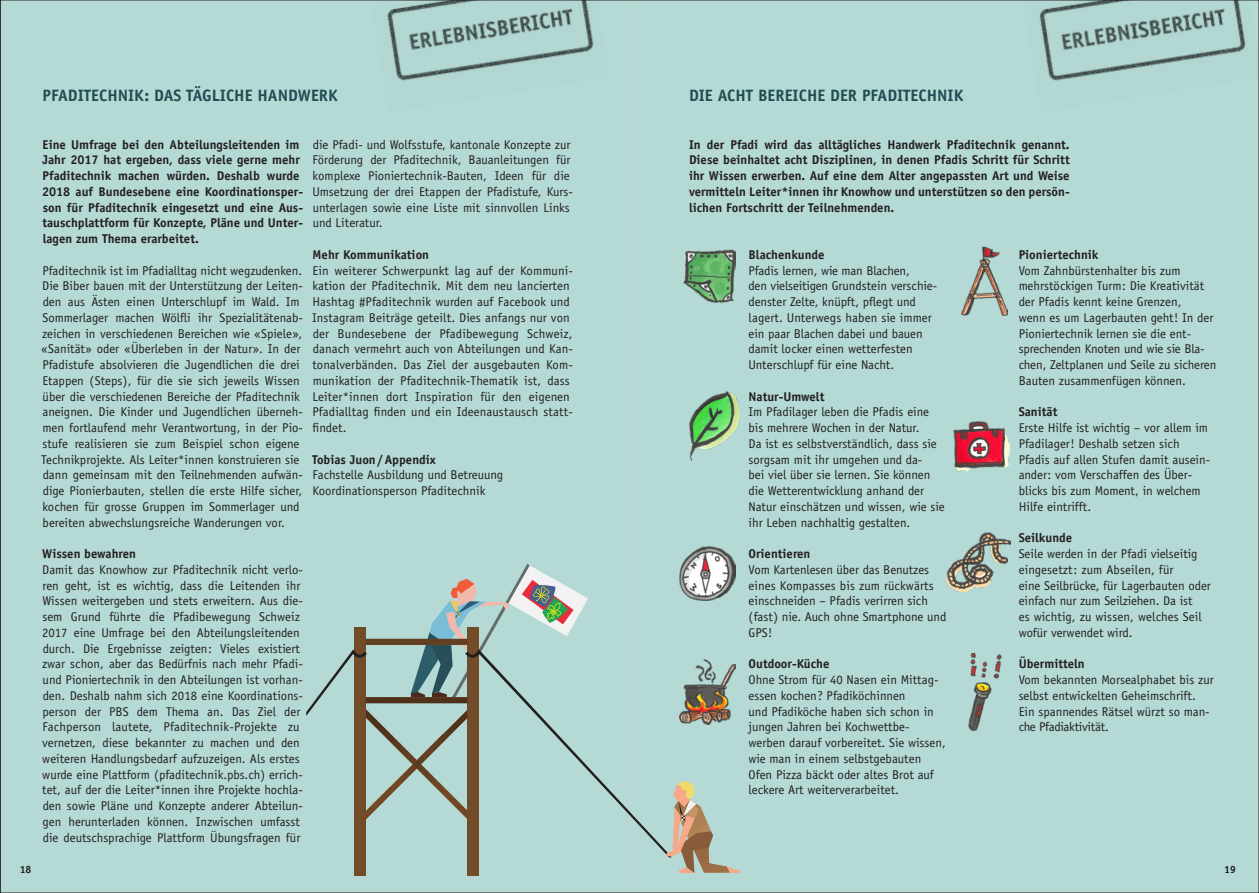
<style>
.page{position:relative;width:1259px;height:893px;background:#b5dad6}
.page>*{position:absolute;margin:0;border:0;box-sizing:border-box;transform-origin:0 0}
.Lauftext{font:700 16.5px "Officina Sans Std";color:#214e52}
.Lauftext-2{font:12.75px/15.8px "Officina Sans Std";color:#231f20}
.Lauftext-3{font:700 12.75px/15.8px "Officina Sans Std";color:#231f20}
.t1{font:700 10.5px "Officina Sans Std";color:#231f20}
</style>
<div class="page">
<img style="left:1039px;top:2px;width:207px;height:79px">
<img style="left:387px;top:2px;width:207px;height:79px">
<img style="left:684px;top:250px;width:52px;height:54px">
<img style="left:689px;top:392px;width:51px;height:68px">
<img style="left:682px;top:546px;width:54px;height:18px">
<img style="left:961px;top:246px;width:47px;height:70px">
<img style="left:953px;top:422px;width:56px;height:50px">
<img style="left:946px;top:533px;width:64px;height:59px">
<img style="left:968px;top:653px;width:33px;height:77px">
<svg style="left:306px;top:564px;width:434px;height:309px"></svg>
<hr style="left:629px;top:0;width:1px;height:893px;background:#231f20">
<p class="Lauftext" style="left:43px;top:85px;width:296px">PFADITECHNIK: DAS TÄGLICHE HANDWERK</p>
<p class="Lauftext" style="left:689px;top:85px;width:276px">DIE ACHT BEREICHE DER PFADITECHNIK</p>
<p class="Lauftext-3" style="left:42px;top:136px;width:262px">Eine Umfrage bei den Abteilungsleitenden im Jahr 2017 hat ergeben, dass viele gerne mehr Pfaditechnik machen würden. Deshalb wurde 2018 auf Bundesebene eine Koordinationsper&shy;son für Pfaditechnik eingesetzt und eine Aus&shy;tauschplattform für Konzepte, Pläne und Unter&shy;lagen zum Thema erarbeitet.</p>
<p class="Lauftext-2" style="left:41px;top:262px;width:263px">Pfaditechnik ist im Pfadialltag nicht wegzudenken.<br>Die Biber bauen mit der Unterstützung der Leiten&shy;den aus Ästen einen Unterschlupf im Wald. Im Sommerlager machen Wölfli ihr Spezialitätenab&shy;zeichen in verschiedenen Bereichen wie «Spiele», «Sanität» oder «Überleben in der Natur». In der Pfadistufe absolvieren die Jugendlichen die drei Etappen (Steps), für die sie sich jeweils Wissen über die verschiedenen Bereiche der Pfaditechnik aneignen. Die Kinder und Jugendlichen überneh&shy;men fortlaufend mehr Verantwortung, in der Pio&shy;stufe realisieren sie zum Beispiel schon eigene Technikprojekte. Als Leiter*innen konstruieren sie dann gemeinsam mit den Teilnehmenden aufwän&shy;dige Pionierbauten, stellen die erste Hilfe sicher, kochen für grosse Gruppen im Sommerlager und bereiten abwechslungsreiche Wanderungen vor.</p>
<p class="Lauftext-3" style="left:42px;top:546px;width:95px">Wissen bewahren</p>
<p class="Lauftext-2" style="left:42px;top:562px;width:262px">Damit das Knowhow zur Pfaditechnik nicht verlo&shy;ren geht, ist es wichtig, dass die Leitenden ihr Wissen weitergeben und stets erweitern. Aus die&shy;sem Grund führte die Pfadibewegung Schweiz 2017 eine Umfrage bei den Abteilungsleitenden durch. Die Ergebnisse zeigten: Vieles existiert zwar schon, aber das Bedürfnis nach mehr Pfadi&shy;und Pioniertechnik in den Abteilungen ist vorhan&shy;den. Deshalb nahm sich 2018 eine Koordinations&shy;person der PBS dem Thema an. Das Ziel der Fachperson lautete, Pfaditechnik-Projekte zu vernetzen, diese bekannter zu machen und den weiteren Handlungsbedarf aufzuzeigen. Als erstes wurde eine Plattform (pfaditechnik.pbs.ch) errich&shy;tet, auf der die Leiter*innen ihre Projekte hochla&shy;den sowie Pläne und Konzepte anderer Abteilun&shy;gen herunterladen können. Inzwischen umfasst die deutschsprachige Plattform Übungsfragen für</p>
<p class="Lauftext-2" style="left:312px;top:136px;width:262px">die Pfadi- und Wolfsstufe, kantonale Konzepte zur Förderung der Pfaditechnik, Bauanleitungen für komplexe Pioniertechnik-Bauten, Ideen für die Umsetzung der drei Etappen der Pfadistufe, Kurs&shy;unterlagen sowie eine Liste mit sinnvollen Links und Literatur.</p>
<p class="Lauftext-3" style="left:313px;top:246px;width:118px">Mehr Kommunikation</p>
<p class="Lauftext-2" style="left:312px;top:262px;width:262px">Ein weiterer Schwerpunkt lag auf der Kommuni&shy;kation der Pfaditechnik. Mit dem neu lancierten Hashtag #Pfaditechnik wurden auf Facebook und Instagram Beiträge geteilt. Dies anfangs nur von der Bundesebene der Pfadibewegung Schweiz, danach vermehrt auch von Abteilungen und Kan&shy;tonalverbänden. Das Ziel der ausgebauten Kom&shy;munikation der Pfaditechnik-Thematik ist, dass Leiter*innen dort Inspiration für den eigenen Pfadialltag finden und ein Ideenaustausch statt&shy;findet.</p>
<p class="Lauftext-3" style="left:312px;top:451px;width:125px">Tobias Juon/Appendix</p>
<p class="Lauftext-2" style="left:312px;top:467px;width:192px">Fachstelle Ausbildung und Betreuung</p>
<p class="Lauftext-2" style="left:312px;top:483px;width:174px">Koordinationsperson Pfaditechnik</p>
<p class="Lauftext-3" style="left:689px;top:136px;width:382px;text-align:justify">In der Pfadi wird das alltägliches Handwerk Pfaditechnik genannt.<br>Diese beinhaltet acht Disziplinen, in denen Pfadis Schritt für Schritt ihr Wissen erwerben. Auf eine dem Alter angepassten Art und Weise vermitteln Leiter*innen ihr Knowhow und unterstützen so den persön&shy;lichen Fortschritt der Teilnehmenden.</p>
<p class="Lauftext-3" style="left:748px;top:246px;width:78px">Blachenkunde</p>
<p class="Lauftext-2" style="left:748px;top:262px;width:190px">Pfadis lernen, wie man Blachen,<br>den vielseitigen Grundstein verschie&shy;denster Zelte, knüpft, pflegt und lagert. Unterwegs haben sie immer ein paar Blachen dabei und bauen damit locker einen wetterfesten Unterschlupf für eine Nacht.</p>
<p class="Lauftext-3" style="left:748px;top:388px;width:77px">Natur-Umwelt</p>
<p class="Lauftext-2" style="left:748px;top:404px;width:198px">Im Pfadilager leben die Pfadis eine bis mehrere Wochen in der Natur.<br>Da ist es selbstverständlich, dass sie sorgsam mit ihr umgehen und da-<br>bei viel über sie lernen. Sie können die Wetterentwicklung anhand der Natur einschätzen und wissen, wie sie ihr Leben nachhaltig gestalten.</p>
<p class="Lauftext-3" style="left:748px;top:546px;width:63px">Orientieren</p>
<p class="Lauftext-2" style="left:748px;top:562px;width:199px">Vom Kartenlesen über das Benutzes eines Kompasses bis zum rückwärts einschneiden – Pfadis verirren sich (fast) nie. Auch ohne Smartphone und<br>GPS!</p>
<p class="Lauftext-3" style="left:748px;top:656px;width:82px">Outdoor-Küche</p>
<p class="Lauftext-2" style="left:748px;top:672px;width:199px">Ohne Strom für 40 Nasen ein Mittag&shy;essen kochen? Pfadiköchinnen<br>und Pfadiköche haben sich schon in jungen Jahren bei Kochwettbe&shy;werben darauf vorbereitet. Sie wissen, wie man in einem selbstgebauten Ofen Pizza bäckt oder altes Brot auf leckere Art weiterverarbeitet.</p>
<p class="Lauftext-3" style="left:1018px;top:246px;width:81px">Pioniertechnik</p>
<p class="Lauftext-2" style="left:1018px;top:262px;width:199px">Vom Zahnbürstenhalter bis zum mehrstöckigen Turm: Die Kreativität der Pfadis kennt keine Grenzen,<br>wenn es um Lagerbauten geht! In der Pioniertechnik lernen sie die ent&shy;sprechenden Knoten und wie sie Bla&shy;chen, Zeltplanen und Seile zu sicheren Bauten zusammenfügen können.</p>
<p class="Lauftext-3" style="left:1018px;top:404px;width:40px">Sanität</p>
<p class="Lauftext-2" style="left:1018px;top:420px;width:193px">Erste Hilfe ist wichtig – vor allem im<br>Pfadilager! Deshalb setzen sich<br>Pfadis auf allen Stufen damit ausein&shy;ander: vom Verschaffen des Über&shy;blicks bis zum Moment, in welchem<br>Hilfe eintrifft.</p>
<p class="Lauftext-3" style="left:1018px;top:530px;width:55px">Seilkunde</p>
<p class="Lauftext-2" style="left:1018px;top:546px;width:194px">Seile werden in der Pfadi vielseitig eingesetzt: zum Abseilen, für<br>eine Seilbrücke, für Lagerbauten oder einfach nur zum Seilziehen. Da ist<br>es wichtig, zu wissen, welches Seil wofür verwendet wird.</p>
<p class="Lauftext-3" style="left:1018px;top:656px;width:68px">Übermitteln</p>
<p class="Lauftext-2" style="left:1018px;top:672px;width:197px">Vom bekannten Morsealphabet bis zur selbst entwickelten Geheimschrift.<br>Ein spannendes Rätsel würzt so man&shy;che Pfadiaktivität.</p>
<p class="t1" style="left:20px;top:863px;width:13px">18</p>
<p class="t1" style="left:1224px;top:863px;width:13px">19</p>
</div>
